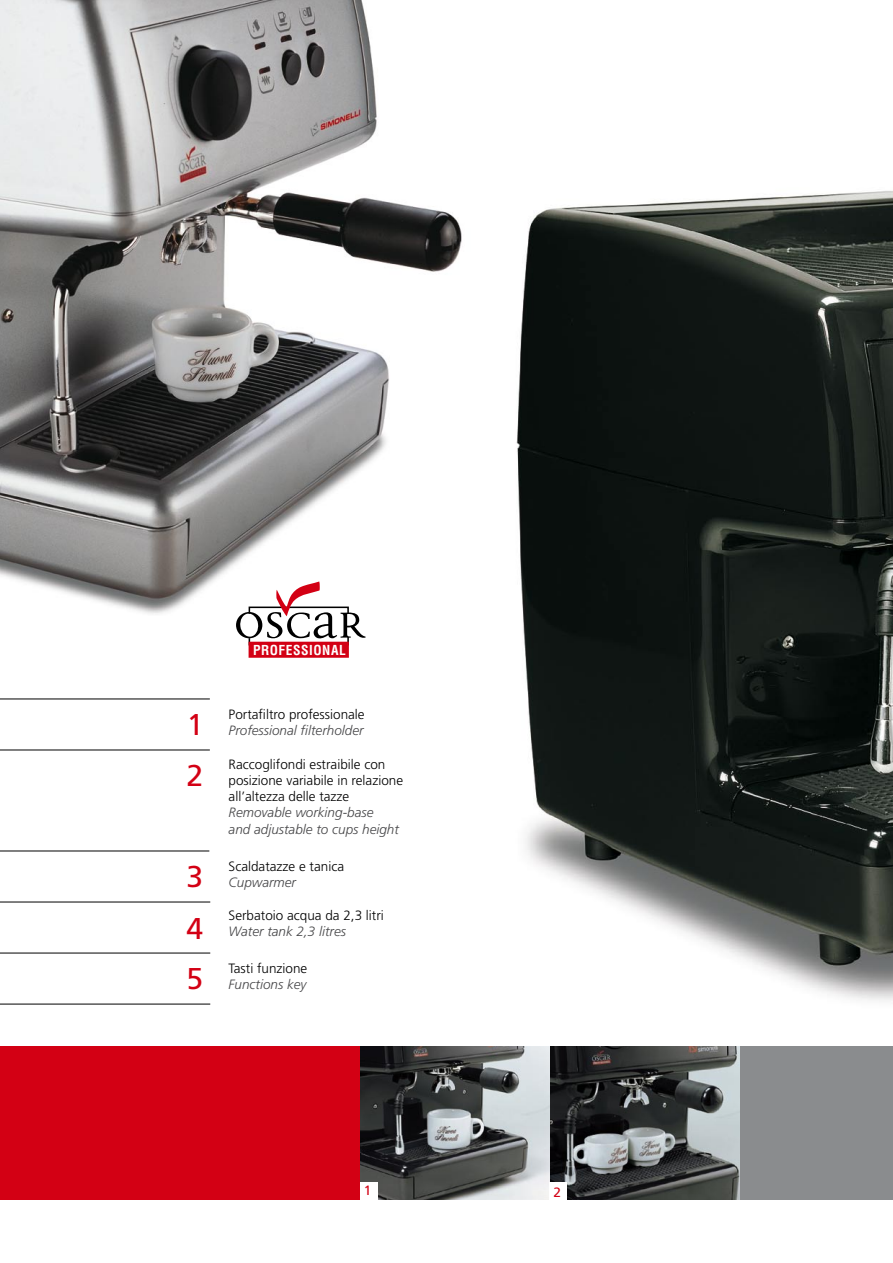
<style>
.page{position:relative;width:893px;height:1263px;background:#fff}
.page>*{position:absolute;margin:0;border:0;box-sizing:border-box;transform-origin:0 0}
.t1{font:64.95px "Disturbance";letter-spacing:-.01em;color:#000}
.t2{font:30px/51.4px "Frutiger";color:#d30014}
.t3{font:300 13.5px/16.2px "Frutiger";color:#000}
.t4{font:italic 300 13.5px/16.2px "Frutiger";color:#464648}
.t5{font:700 condensed 13.5px "Helvetica";letter-spacing:.04em;color:#fff}
.t6{font:13.5px "Frutiger";color:#d30014}
</style>
<div class="page">
<img style="left:0;top:0;width:462px;height:614px">
<div style="left:249px;top:642px;width:99px;height:15px;background:#d30014"></div>
<div style="left:249px;top:642px;width:100px;height:16px;border:2px solid #d30014"></div>
<svg style="left:248px;top:581px;width:102px;height:66px"></svg>
<img style="left:516px;top:191px;width:377px;height:810px">
<hr style="left:0;top:750px;width:210px;height:1px;background:#000">
<hr style="left:0;top:851px;width:209px;height:1px;background:#000">
<hr style="left:0;top:902px;width:210px;height:1px;background:#000">
<hr style="left:0;top:953px;width:210px;height:1px;background:#000">
<hr style="left:0;top:1004px;width:210px;height:1px;background:#000">
<hr style="left:0;top:699px;width:210px;height:1px;background:#000">
<div style="left:0;top:1046px;width:360px;height:153px;background:#d30014"></div>
<img style="left:549px;top:1046px;width:191px;height:153px">
<div style="left:740px;top:1046px;width:153px;height:153px;background:#8a8c8e"></div>
<svg style="left:360px;top:1046px;width:189px;height:153px;background:#656868"></svg>
<div style="left:360px;top:1182px;width:17px;height:17px;background:#fff"></div>
<div style="left:549px;top:1182px;width:17px;height:17px;background:#fff"></div>
<h2 class="t2" style="left:187px;top:699px;width:18px;line-height:51px">1<br>2</h2>
<h2 class="t2" style="left:187px;top:850px;width:18px;text-align:justify">3<br>4<br>5</h2>
<h1 class="t1" style="left:234px;top:592px;width:133px">oscar</h1>
<p class="t5" style="left:253px;top:641px;width:94px">PROFESSIONAL</p>
<p class="t3" style="left:229px;top:706px;width:138px">Portafiltro professionale</p>
<p class="t4" style="left:229px;top:722px;width:137px">Professional filterholder</p>
<p class="t3" style="left:229px;top:756px;width:176px">Raccoglifondi estraibile con posizione variabile in relazione all’altezza delle tazze</p>
<p class="t4" style="left:229px;top:805px;width:172px">Removable working-base<br>and adjustable to cups height</p>
<p class="t3" style="left:229px;top:858px;width:117px">Scaldatazze e tanica</p>
<p class="t4" style="left:229px;top:874px;width:69px">Cupwarmer</p>
<p class="t3" style="left:229px;top:907px;width:157px">Serbatoio acqua da 2,3 litri</p>
<p class="t4" style="left:229px;top:923px;width:119px">Water tank 2,3 litres</p>
<p class="t3" style="left:229px;top:961px;width:80px">Tasti funzione</p>
<p class="t4" style="left:229px;top:977px;width:80px">Functions key</p>
<p class="t6" style="left:364px;top:1183px;width:9px">1</p>
<p class="t6" style="left:553px;top:1184px;width:9px">2</p>
</div>
